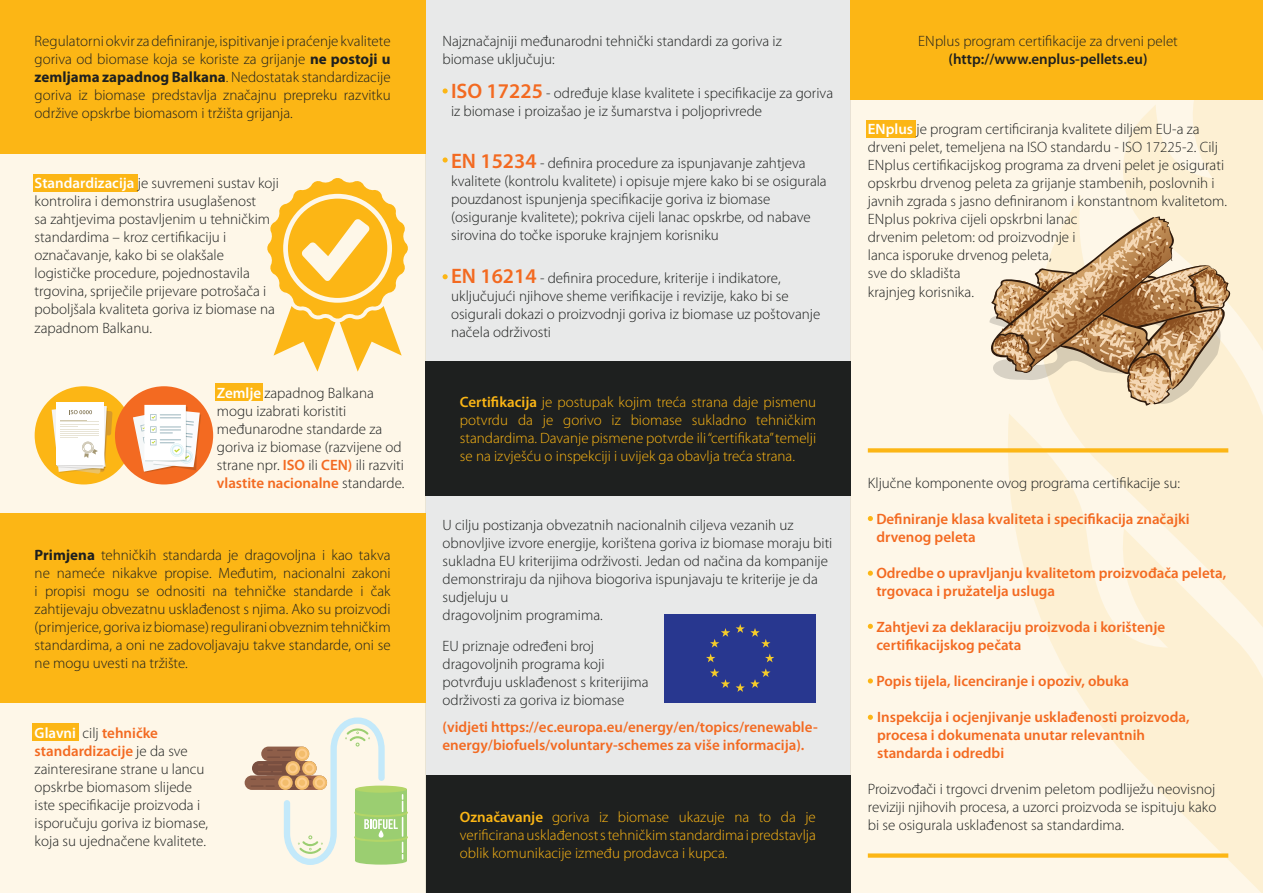
<style>
.page{position:relative;width:1263px;height:893px;background:#fff}
.page>*{position:absolute;margin:0;border:0;box-sizing:border-box;transform-origin:0 0}
.t1{font:300 15px/18px "Myriad Pro";color:#1e201f}
.t2{font:600 15px/18px "Myriad Pro";color:#f36a21}
.t3{font:300 15px/18px "Myriad Pro";color:#fcb615;text-align:justify}
.t4{font:600 15px "Myriad Pro";color:#1e201f}
.s1{font-weight:700}
.s2{font-weight:600;color:#fff}
.s3{font-weight:600;color:#f36a21}
.s4{font-weight:600;font-size:21px;color:#f36a21}
.s5{font-weight:600}
</style>
<div class="page">
<div style="left:850px;top:0;width:413px;height:893px;background:#fef7e8"></div>
<div style="left:425px;top:0;width:425px;height:893px;background:#e8e9e9"></div>
<div style="left:0;top:0;width:425px;height:893px;background:#fef7e8"></div>
<svg style="left:1006px;top:414px;width:257px;height:479px"></svg>
<svg style="left:1021px;top:196px;width:242px;height:450px;fill:#fdf0d3"></svg>
<svg style="left:1116px;top:99px;width:147px;height:274px;fill:#fdf0d3"></svg>
<div style="left:0;top:0;width:425px;height:153px;background:#fcb615"></div>
<div style="left:850px;top:0;width:413px;height:99px;background:#fcb615"></div>
<div style="left:425px;top:361px;width:425px;height:134px;background:#1e201f"></div>
<div style="left:426px;top:775px;width:424px;height:118px;background:#1e201f"></div>
<div style="left:0;top:513px;width:425px;height:190px;background:#fcb615"></div>
<svg style="left:267px;top:178px;width:141px;height:194px"></svg>
<div style="left:33px;top:174px;width:104px;height:18px;background:#fcb615"></div>
<div style="left:866px;top:120px;width:49px;height:18px;background:#fcb615"></div>
<div style="left:216px;top:383px;width:47px;height:18px;background:#fcb615"></div>
<div style="left:35px;top:386px;width:98px;height:98px;background:#fcb615;border-radius:50%"></div>
<div style="left:115px;top:386px;width:98px;height:98px;background:#f36a21;border-radius:50%"></div>
<svg style="left:52px;top:403px;width:60px;height:71px;background:#f5e7c7"></svg>
<svg style="left:133px;top:405px;width:68px;height:68px"></svg>
<div style="left:32px;top:723px;width:47px;height:17px;background:#fcb615"></div>
<svg style="left:245px;top:717px;width:163px;height:148px"></svg>
<svg style="left:443px;top:88px;width:5px;height:6px"></svg>
<svg style="left:443px;top:157px;width:5px;height:6px"></svg>
<svg style="left:443px;top:274px;width:5px;height:5px"></svg>
<div style="left:664px;top:614px;width:152px;height:89px;background:#28378f"></div>
<svg style="left:706px;top:628px;width:24px;height:34px"></svg>
<svg style="left:710px;top:668px;width:20px;height:20px"></svg>
<svg style="left:736px;top:624px;width:38px;height:38px"></svg>
<svg style="left:736px;top:668px;width:34px;height:24px"></svg>
<svg style="left:868px;top:448px;width:360px;height:4px"></svg>
<div style="left:868px;top:853px;width:360px;height:5px;background:#fcb615"></div>
<svg style="left:868px;top:516px;width:5px;height:5px"></svg>
<svg style="left:868px;top:571px;width:5px;height:5px"></svg>
<svg style="left:868px;top:624px;width:5px;height:5px"></svg>
<svg style="left:868px;top:678px;width:5px;height:5px"></svg>
<svg style="left:868px;top:715px;width:5px;height:5px"></svg>
<svg style="left:989px;top:216px;width:244px;height:190px"></svg>
<p class="t1" style="left:35px;top:33px;width:357px;text-align:justify">Regulatorni okvir za definiranje, ispitivanje i praćenje kvalitete goriva od biomase koja se koriste za grijanje <span class="s1">ne postoji u zemljama zapadnog Balkana</span>. Nedostatak standardizacije goriva iz biomase predstavlja značajnu prepreku razvitku održive opskrbe biomasom i tržišta grijanja.</p>
<p class="t1" style="left:35px;top:175px;width:246px"><span class="s2">Standardizacija</span> je suvremeni sustav koji kontrolira i demonstrira usuglašenost<br>sa zahtjevima postavljenim u tehničkim standardima – kroz certifikaciju i označavanje, kako bi se olakšale logističke procedure, pojednostavila trgovina, spriječile prijevare potrošača i poboljšala kvaliteta goriva iz biomase na zapadnom Balkanu.</p>
<p class="t1" style="left:217px;top:384px;width:189px"><span class="s2">Zemlje</span> zapadnog Balkana mogu izabrati koristiti međunarodne standarde za goriva iz biomase (razvijene od strane npr. <span class="s3">ISO</span> ili <span class="s3">CEN)</span> ili razviti <span class="s3">vlastite nacionalne</span> standarde.</p>
<p class="t1" style="left:35px;top:546px;width:357px;text-align:justify"><span class="s1">Primjena</span> tehničkih standarda je dragovoljna i kao takva ne nameće nikakve propise. Međutim, nacionalni zakoni i propisi mogu se odnositi na tehničke standarde i čak zahtijevaju obvezatnu usklađenost s njima. Ako su proizvodi (primjerice, goriva iz biomase) regulirani obveznim tehničkim standardima, a oni ne zadovoljavaju takve standarde, oni se ne mogu uvesti na tržište.</p>
<p class="t1" style="left:35px;top:724px;width:175px"><span class="s2">Glavni</span> cilj <span class="s3">tehničke standardizacije</span> je da sve zainteresirane strane u lancu opskrbe biomasom slijede iste specifikacije proizvoda i isporučuju goriva iz biomase, koja su ujednačene kvalitete.</p>
<p class="t1" style="left:443px;top:33px;width:341px">Najznačajniji međunarodni tehnički standardi za goriva iz biomase uključuju:</p>
<p class="t1" style="left:451px;top:84px;width:384px"><span class="s4">ISO 17225</span> - određuje klase kvalitete i specifikacije za goriva iz biomase i proizašao je iz šumarstva i poljoprivrede</p>
<p class="t1" style="left:451px;top:154px;width:377px"><span class="s4">EN 15234</span> - definira procedure za ispunjavanje zahtjeva kvalitete (kontrolu kvalitete) i opisuje mjere kako bi se osigurala pouzdanost ispunjenja specifikacije goriva iz biomase (osiguranje kvalitete); pokriva cijeli lanac opskrbe, od nabave sirovina do točke isporuke krajnjem korisniku</p>
<p class="t1" style="left:451px;top:269px;width:371px"><span class="s4">EN 16214</span> - definira procedure, kriterije i indikatore, uključujući njihove sheme verifikacije i revizije, kako bi se osigurali dokazi o proizvodnji goriva iz biomase uz poštovanje načela održivosti</p>
<p class="t3" style="left:460px;top:393px;width:358px"><span class="s5">Certifikacija</span> je postupak kojim treća strana daje pismenu potvrdu da je gorivo iz biomase sukladno tehničkim standardima. Davanje pismene potvrde ili “certifikata” temelji se na izvješću o inspekciji i uvijek ga obavlja treća strana.</p>
<p class="t1" style="left:443px;top:517px;width:391px">U cilju postizanja obvezatnih nacionalnih ciljeva vezanih uz obnovljive izvore energije, korištena goriva iz biomase moraju biti sukladna EU kriterijima održivosti. Jedan od načina da kompanije demonstriraju da njihova biogoriva ispunjavaju te kriterije je da sudjeluju u<br>dragovoljnim programima.</p>
<p class="t1" style="left:443px;top:637px;width:208px">EU priznaje određeni broj dragovoljnih programa koji potvrđuju usklađenost s kriterijima održivosti za goriva iz biomase</p>
<p class="t2" style="left:443px;top:717px;width:377px">(vidjeti https://ec.europa.eu/energy/en/topics/renewable&shy;energy/biofuels/voluntary-schemes za više informacija).</p>
<p class="t3" style="left:460px;top:808px;width:357px"><span class="s5">Označavanje</span> goriva iz biomase ukazuje na to da je verificirana usklađenost s tehničkim standardima i predstavlja oblik komunikacije između prodavca i kupca.</p>
<p class="t1" style="left:918px;top:33px;width:261px">ENplus program certifikacije za drveni pelet</p>
<p class="t4" style="left:948px;top:50px;width:201px">(http://www.enplus-pellets.eu)</p>
<p class="t1" style="left:868px;top:121px;width:361px"><span class="s2">ENplus</span> je program certificiranja kvalitete diljem EU-a za drveni pelet, temeljena na ISO standardu - ISO 17225-2. Cilj ENplus certifikacijskog programa za drveni pelet je osigurati opskrbu drvenog peleta za grijanje stambenih, poslovnih i javnih zgrada s jasno definiranom i konstantnom kvalitetom.<br>ENplus pokriva cijeli opskrbni lanac<br>drvenim peletom: od proizvodnje i<br>lanca isporuke drvenog peleta,<br>sve do skladišta<br>krajnjeg korisnika.</p>
<p class="t1" style="left:868px;top:474px;width:314px">Ključne komponente ovog programa certifikacije su:</p>
<p class="t2" style="left:876px;top:509px;width:315px">Definiranje klasa kvaliteta i specifikacija značajki drvenog peleta</p>
<p class="t2" style="left:876px;top:563px;width:351px">Odredbe o upravljanju kvalitetom proizvođača peleta, trgovaca i pružatelja usluga</p>
<p class="t2" style="left:876px;top:617px;width:290px">Zahtjevi za deklaraciju proizvoda i korištenje certifikacijskog pečata</p>
<p class="t2" style="left:876px;top:671px;width:254px">Popis tijela, licenciranje i opoziv, obuka</p>
<p class="t2" style="left:877px;top:707px;width:314px">Inspekcija i ocjenjivanje usklađenosti proizvoda, procesa i dokumenata unutar relevantnih standarda i odredbi</p>
<p class="t1" style="left:868px;top:780px;width:350px;text-align:justify">Proizvođači i trgovci drvenim peletom podliježu neovisnoj reviziji njihovih procesa, a uzorci proizvoda se ispituju kako bi se osigurala usklađenost sa standardima.</p>
</div>
